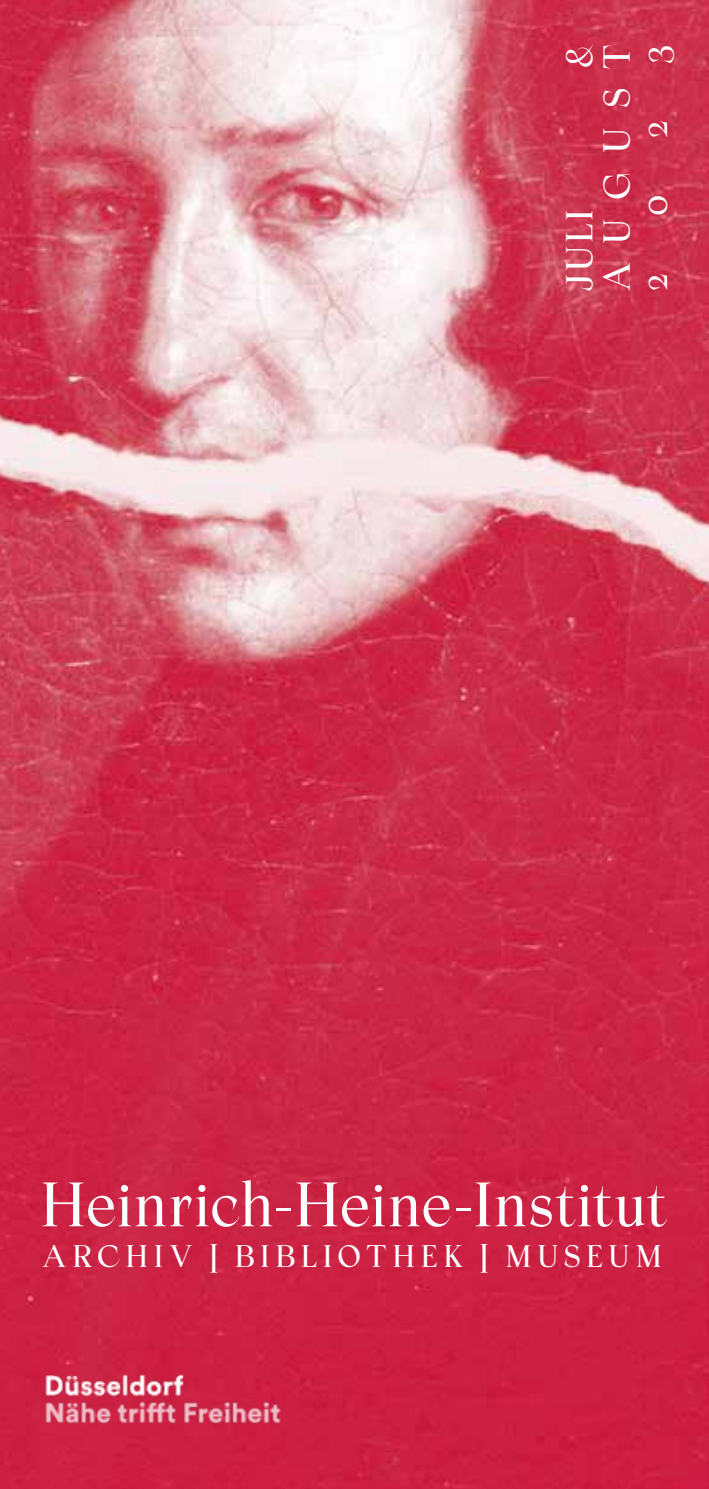
<style>
.page{position:relative;width:709px;height:1489px;background:#fff}
.page>*{position:absolute;margin:0;border:0;box-sizing:border-box;transform-origin:0 0}
.t1{font:700 57.5px "Apoc Revelations";letter-spacing:.02em;color:#fff}
.t2{font:700 34.5px/37.2px "Apoc Revelations";letter-spacing:.535em;color:#fff;text-align:justify}
.t3{font:700 28.75px "Apoc Revelations";letter-spacing:.195em;color:#fff}
</style>
<div class="page">
<img style="left:0;top:0;width:709px;height:1488px">
<img style="left:28px;top:1356px;width:270px;height:67px">
<p class="t2" style="left:560px;top:291px;width:248px;text-indent:223px;rotate:-90deg">&amp; AUGUST 2</p>
<p class="t2" style="left:634px;top:64px;width:21px;rotate:-90deg">3</p>
<p class="t2" style="left:634px;top:138px;width:19px;rotate:-90deg">2</p>
<p class="t2" style="left:634px;top:216px;width:23px;rotate:-90deg">0</p>
<p class="t2" style="left:560px;top:291px;width:83px;rotate:-90deg">JULI</p>
<h1 class="t1" style="left:40px;top:1166px;width:628px">Heinrich-Heine-Institut</h1>
<p class="t3" style="left:43px;top:1236px;width:621px">ARCHIV | BIBLIOTHEK | MUSEUM</p>
</div>
